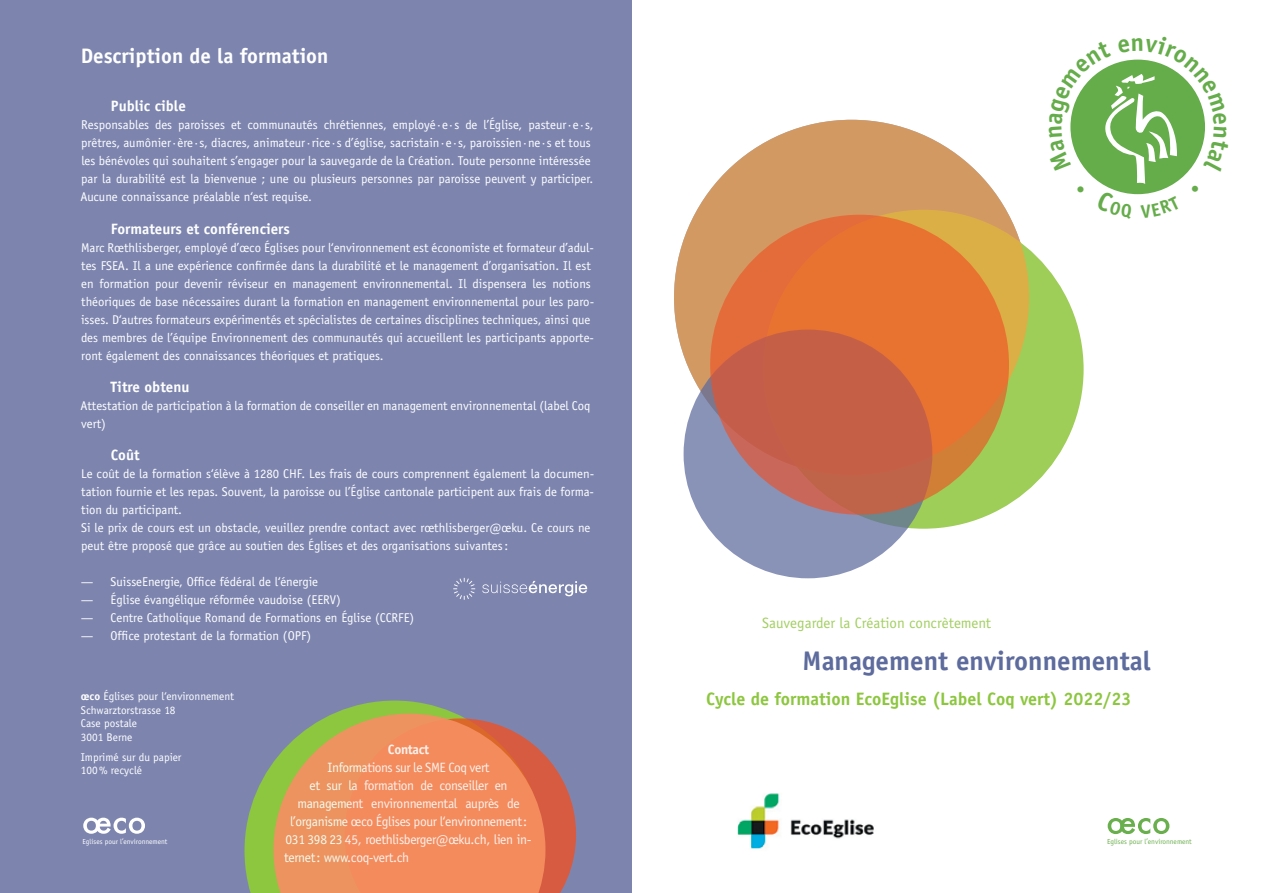
<style>
.page{position:relative;width:1263px;height:893px;background:#fff}
.page>*{position:absolute;margin:0;border:0;box-sizing:border-box;transform-origin:0 0}
.t1{font:700 27px "Officina Sans";color:#5d6b9d}
.t2{font:700 21px "Officina Sans";color:#fff}
.t3{font:700 18px "Officina Sans";color:#8dc63f}
.t4{font:700 15px "Officina Sans";color:#fff}
.t5{font:15px "Officina Sans";color:#a3cf62}
.t6{font:13.5px "Officina Sans";letter-spacing:-.025em;color:#fff}
.t7{font:700 13.5px "Officina Sans";letter-spacing:-.025em;color:#fff}
.t8{font:12.75px/18px "Officina Sans";color:#fff}
.t9{font:11.25px/13.5px "Officina Sans";color:#fff}
.t10{font:7.35px "Officina Sans";color:#fff}
.t11{font:7.35px "Officina Sans";color:#6aaf4d}
.s1{font-weight:700}
.s2{font-size:7.8px}
</style>
<div class="page">
<div style="left:0;top:0;width:631px;height:893px;background:#7d85af"></div>
<svg style="left:244px;top:701px;width:212px;height:192px"></svg>
<svg style="left:545px;top:755px;width:31px;height:138px"></svg>
<svg style="left:273px;top:714px;width:272px;height:179px;background:#e28e5e"></svg>
<svg style="left:83px;top:818px;width:62px;height:16px"></svg>
<svg style="left:1108px;top:818px;width:61px;height:16px"></svg>
<svg style="left:482px;top:581px;width:105px;height:15px"></svg>
<svg style="left:453px;top:578px;width:22px;height:22px"></svg>
<div style="left:763px;top:210px;width:320px;height:319px;background:#9ecd58;border-radius:50%"></div>
<svg style="left:674px;top:120px;width:355px;height:355px;background:#d39d5d"></svg>
<div style="left:684px;top:330px;width:248px;height:248px;background:#8893b7;border-radius:50%"></div>
<svg style="left:710px;top:215px;width:299px;height:300px;background:#d66a3c"></svg>
<img style="left:737px;top:793px;width:137px;height:56px">
<svg style="left:1070px;top:59px;width:135px;height:136px"></svg>
<h2 class="t2" style="left:81px;top:43px;width:249px">Description de la formation</h2>
<p class="t4" style="left:111px;top:97px;width:76px">Public cible</p>
<p class="t8" style="left:81px;top:116px;width:515px">Responsables des paroisses et communautés chrétiennes, employé·e·s de l’Église, pasteur·e·s, prêtres, aumônier·ère·s, diacres, animateur·rice·s d’église, sacristain·e·s, paroissien·ne·s et tous les bénévoles qui souhaitent s’engager pour la sauvegarde de la Création. Toute personne intéressée par la durabilité est la bienvenue ; une ou plusieurs personnes par paroisse peuvent y participer.<br>Aucune connaissance préalable n‘est requise.</p>
<p class="t4" style="left:111px;top:219px;width:180px">Formateurs et conférenciers</p>
<p class="t8" style="left:81px;top:238px;width:514px">Marc Rœthlisberger, employé d’œco Églises pour l‘environnement est économiste et formateur d’adul&shy;tes FSEA. Il a une expérience confirmée dans la durabilité et le management d’organisation. Il est en formation pour devenir réviseur en management environnemental. Il dispensera les notions théoriques de base nécessaires durant la formation en management environnemental pour les paro&shy;isses. D‘autres formateurs expérimentés et spécialistes de certaines disciplines techniques, ainsi que des membres de l’équipe Environnement des communautés qui accueillent les participants apporte&shy;ront également des connaissances théoriques et pratiques.</p>
<p class="t4" style="left:111px;top:377px;width:80px">Titre obtenu</p>
<p class="t8" style="left:81px;top:397px;width:511px">Attestation de participation à la formation de conseiller en management environnemental (label Coq vert)</p>
<p class="t4" style="left:111px;top:446px;width:30px">Coût</p>
<p class="t8" style="left:81px;top:465px;width:514px">Le coût de la formation s‘élève à 1280 CHF. Les frais de cours comprennent également la documen&shy;tation fournie et les repas. Souvent, la paroisse ou l’Église cantonale participent aux frais de forma&shy;tion du participant.<br>Si le prix de cours est un obstacle, veuillez prendre contact avec rœthlisberger@œku. Ce cours ne peut être proposé que grâce au soutien des Églises et des organisations suivantes:</p>
<p class="t8" style="left:81px;top:573px;width:239px">— SuisseEnergie, Office fédéral de l‘énergie</p>
<p class="t8" style="left:81px;top:591px;width:262px">— Église évangélique réformée vaudoise (EERV)</p>
<p class="t8" style="left:81px;top:609px;width:335px">— Centre Catholique Romand de Formations en Église (CCRFE)</p>
<p class="t8" style="left:81px;top:627px;width:232px">— Office protestant de la formation (OPF)</p>
<p class="t5" style="left:762px;top:614px;width:230px">Sauvegarder la Création concrètement</p>
<h1 class="t1" style="left:803px;top:644px;width:349px">Management environnemental</h1>
<h3 class="t3" style="left:706px;top:688px;width:427px">Cycle de formation EcoEglise (Label Coq vert) 2022/23</h3>
<p class="t9" style="left:81px;top:690px;width:155px"><span class="s1">œco</span> Églises pour l‘environnement<br>Schwarztorstrasse 18<br>Case postale<br>3001 Berne</p>
<p class="t9" style="left:81px;top:750px;width:102px">Imprimé sur du papier<br>100% recyclé</p>
<p class="t7" style="left:388px;top:741px;width:43px">Contact</p>
<p class="t6" style="left:328px;top:760px;width:164px">Informations sur le SME Coq vert</p>
<p class="t6" style="left:310px;top:778px;width:199px">et sur la formation de conseiller en</p>
<p class="t6" style="left:298px;top:796px;width:224px">management environnemental auprès de</p>
<p class="t6" style="left:290px;top:814px;width:239px">l’organisme œco Églises pour l‘environnement:</p>
<p class="t6" style="left:286px;top:832px;width:248px">031 398 23 45, roethlisberger@œku.ch, lien in-</p>
<p class="t6" style="left:284px;top:850px;width:127px">ternet: www.coq-vert.ch</p>
<p class="t10" style="left:83px;top:837px;width:86px">Eglises pour l<span class="s2">’</span>environnement</p>
<p class="t11" style="left:1107px;top:838px;width:86px">Eglises pour l<span class="s2">’</span>environnement</p>
</div>
